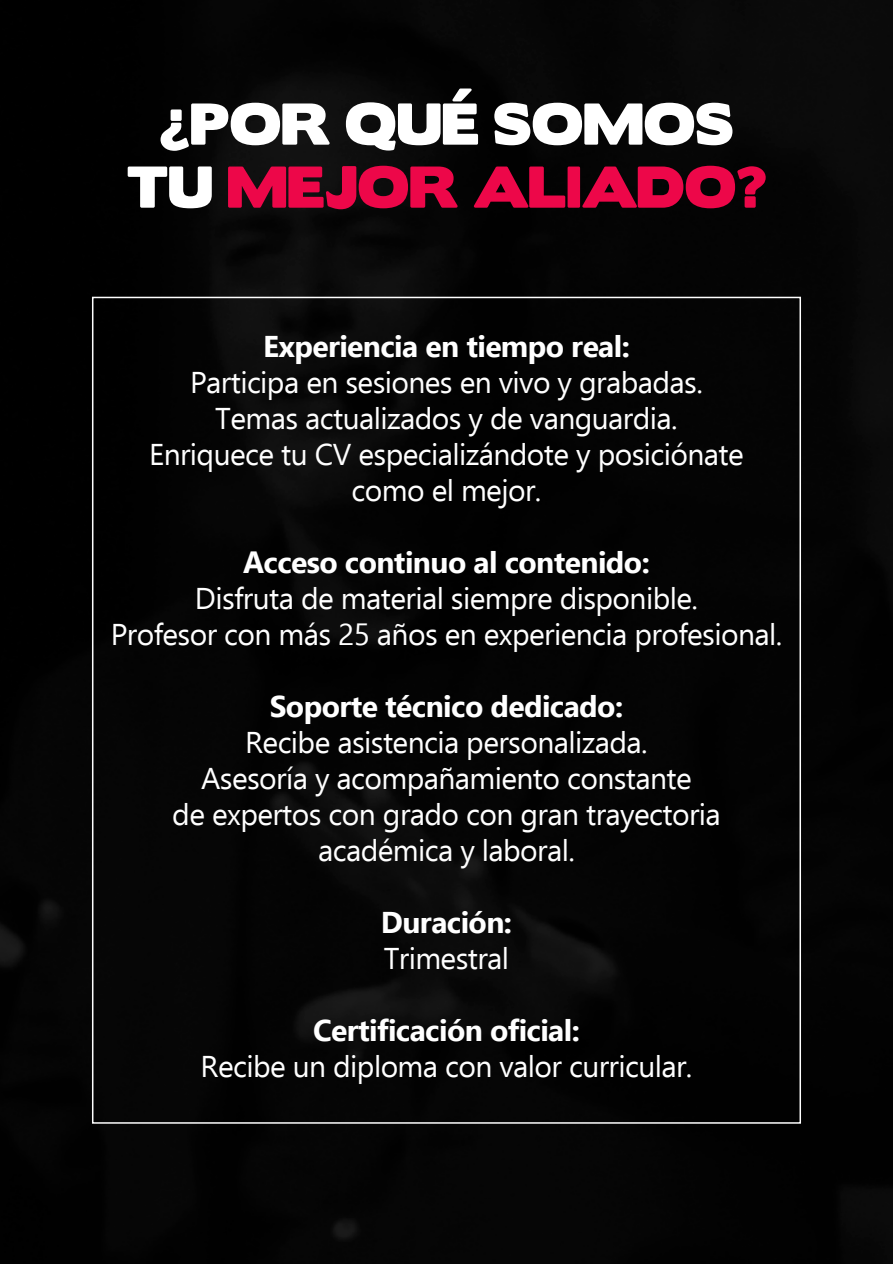
<style>
.page{position:relative;width:893px;height:1264px;background:#fff}
.page>*{position:absolute;margin:0;border:0;box-sizing:border-box;transform-origin:0 0}
.t1{font:52.5px/63px "Boris Black Bloxx";color:#fff;text-align:center}
.t2{font:30px/36px "Ebrima";letter-spacing:-.02em;color:#fff;text-align:center}
.t3{font:700 30px "Ebrima";letter-spacing:-.02em;color:#fff}
.s1{color:#ed0749}
</style>
<div class="page">
<div style="left:0;top:0;width:892px;height:1263px;background:#040404"></div>
<div style="left:0;top:620px;width:27px;height:643px;background:#020202"></div>
<h1 class="t1" style="left:126px;top:94px;width:642px">¿POR QUÉ SOMOS<br>TU <span class="s1">MEJOR ALIADO?</span></h1>
<p class="t3" style="left:263px;top:322px;width:368px">Experiencia en tiempo real:</p>
<p class="t2" style="left:149px;top:363px;width:596px">Participa en sesiones en vivo y grabadas.<br>Temas actualizados y de vanguardia.<br>Enriquece tu CV especializándote y posiciónate como el mejor.</p>
<p class="t3" style="left:243px;top:538px;width:408px">Acceso continuo al contenido:</p>
<p class="t2" style="left:111px;top:579px;width:673px">Disfruta de material siempre disponible.<br>Profesor con más 25 años en experiencia profesional.</p>
<p class="t3" style="left:270px;top:682px;width:355px">Soporte técnico dedicado:</p>
<p class="t2" style="left:172px;top:723px;width:550px">Recibe asistencia personalizada.<br>Asesoría y acompañamiento constante<br>de expertos con grado con gran trayectoria académica y laboral.</p>
<p class="t3" style="left:381px;top:898px;width:133px">Duración:</p>
<p class="t2" style="left:384px;top:939px;width:127px">Trimestral</p>
<p class="t3" style="left:313px;top:1006px;width:268px">Certificación oficial:</p>
<p class="t2" style="left:201px;top:1047px;width:493px">Recibe un diploma con valor curricular.</p>
</div>
